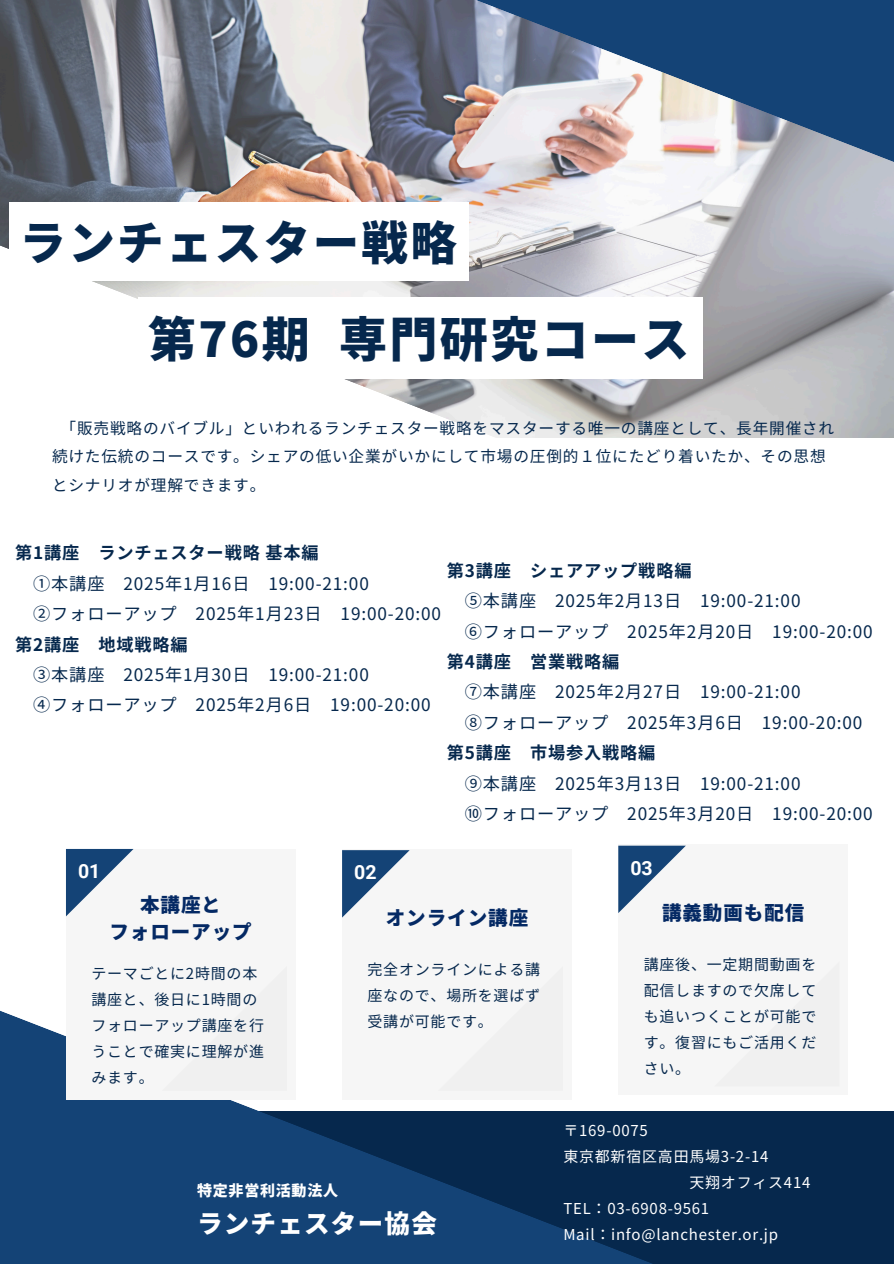
<style>
.page{position:relative;width:894px;height:1264px;background:#fff}
.page>*{position:absolute;margin:0;border:0;box-sizing:border-box;transform-origin:0 0}
.t1{font:900 48px "Noto Sans JP";letter-spacing:.05em;color:#06284d}
.t2{font:900 46.5px "Noto Sans JP";letter-spacing:.05em;color:#06284d}
.t3{font:900 25.5px "Noto Sans JP";letter-spacing:.05em;color:#fff}
.t4{font:900 19.5px/27px "Noto Sans JP";letter-spacing:.05em;color:#042964;text-align:center}
.t5{font:700 19.5px "Roboto";color:#fff}
.t6{font:17.25px/30.3px "Noto Sans JP";letter-spacing:.05em;color:#06284d}
.t7{font:700 17.25px/30.3px "Noto Sans JP";letter-spacing:.05em;color:#06284d}
.t8{font:15.75px/28.2px "Noto Sans JP";letter-spacing:.05em;color:#06284d}
.t9{font:15px/25.8px "Noto Sans JP";letter-spacing:.05em;color:#06284d;text-align:justify}
.t10{font:15px "Noto Sans JP";letter-spacing:.05em;color:#fff}
.t11{font:900 15px "Noto Sans JP";letter-spacing:.05em;color:#fff}
.s1{font-weight:400}
.s2{font-weight:700}
</style>
<div class="page">
<img style="left:0;top:0;width:893px;height:438px">
<div style="left:0;top:1110px;width:893px;height:153px;background:#06284d"></div>
<svg style="left:0;top:1010px;width:772px;height:253px;fill:#144376"></svg>
<svg style="left:0;top:227px;width:547px;height:211px"></svg>
<img style="left:253px;top:0;width:640px;height:259px">
<div style="left:342px;top:849px;width:230px;height:250px;background:#f6f6f6"></div>
<div style="left:66px;top:849px;width:230px;height:250px;background:#f6f6f6"></div>
<svg style="left:66px;top:849px;width:67px;height:67px"></svg>
<svg style="left:342px;top:850px;width:67px;height:67px"></svg>
<div style="left:138px;top:297px;width:564px;height:81px;background:#fff"></div>
<div style="left:9px;top:202px;width:460px;height:79px;background:#fff"></div>
<div style="left:618px;top:844px;width:230px;height:250px;background:#f6f6f6"></div>
<svg style="left:618px;top:845px;width:67px;height:68px"></svg>
<p class="t2" style="left:20px;top:206px;width:439px">ランチェスター戦略</p>
<p class="t1" style="left:148px;top:302px;width:543px">第76期 専門研究コース</p>
<p class="t8" style="left:52px;top:413px;width:783px;text-indent:9px">「販売戦略のバイブル」といわれるランチェスター戦略をマスターする唯一の講座として、長年開催され続けた伝統のコースです。シェアの低い企業がいかにして市場の圧倒的１位にたどり着いたか、その思想とシナリオが理解できます。</p>
<p class="t7" style="left:33px;top:537px;width:287px;text-indent:-18px">第1講座 ランチェスター戦略基本編<br><span class="s1">①本講座 2025年1月 16日</span></p>
<p class="t6" style="left:446px;top:554px;width:246px;text-align:center"><span class="s2">第3講座 シェアアップ戦略編<br></span>⑤本講座 2025年2月 13日</p>
<p class="t6" style="left:33px;top:567px;width:337px;text-indent:235px">19:00-21:00<br>②フォローアップ 2025年1月23日</p>
<p class="t6" style="left:464px;top:584px;width:337px;text-indent:235px">19:00-21:00<br>⑥フォローアップ 2025年2月20日</p>
<p class="t6" style="left:340px;top:598px;width:102px">19:00-20:00</p>
<p class="t6" style="left:772px;top:615px;width:102px">19:00-20:00</p>
<p class="t6" style="left:33px;top:628px;width:212px;text-indent:-18px"><span class="s2">第2講座 地域戦略編<br></span>③本講座 2025年1月 30日</p>
<p class="t6" style="left:464px;top:645px;width:212px;text-indent:-18px"><span class="s2">第4講座 営業戦略編<br></span>⑦本講座 2025年2月 27日</p>
<p class="t6" style="left:33px;top:658px;width:337px;text-indent:235px">19:00-21:00<br>④フォローアップ 2025年2月6日</p>
<p class="t6" style="left:464px;top:676px;width:337px;text-indent:235px">19:00-21:00<br>⑧フォローアップ 2025年3月6日</p>
<p class="t6" style="left:330px;top:689px;width:102px">19:00-20:00</p>
<p class="t6" style="left:761px;top:706px;width:102px">19:00-20:00</p>
<p class="t6" style="left:464px;top:736px;width:212px;text-indent:-18px"><span class="s2">第5講座 市場参入戦略編<br></span>⑨本講座 2025年3月 13日</p>
<p class="t6" style="left:464px;top:767px;width:337px;text-indent:235px">19:00-21:00 ⑩フォローアップ 2025年3月20日</p>
<p class="t6" style="left:772px;top:797px;width:102px">19:00-20:00</p>
<h1 class="t5" style="left:78px;top:859px;width:24px">01</h1>
<h4 class="t5" style="left:354px;top:861px;width:24px">02</h4>
<p class="t4" style="left:109px;top:890px;width:144px">本講座と<br>フォローアップ</p>
<h1 class="t4" style="left:385px;top:902px;width:144px">オンライン講座</h1>
<p class="t5" style="left:630px;top:856px;width:24px">03</p>
<h3 class="t4" style="left:661px;top:898px;width:144px">講義動画も配信</h3>
<p class="t9" style="left:91px;top:960px;width:174px;text-align:left">テーマごとに2時間の本講座と、後日に1時間のフォローアップ講座を行うことで確実に理解が進みます。</p>
<p class="t9" style="left:367px;top:955px;width:174px">完全オンラインによる講座なので、場所を選ばず受講が可能です。</p>
<p class="t11" style="left:197px;top:1178px;width:142px">特定非営利活動法人</p>
<h3 class="t3" style="left:197px;top:1202px;width:241px">ランチェスター協会</h3>
<p class="t9" style="left:643px;top:951px;width:174px">講座後、一定期間動画を配信しますので欠席しても追いつくことが可能です。復習にもご活用ください。</p>
<h4 class="t10" style="left:563px;top:1118px;width:86px">〒169-0075</h4>
<p class="t10" style="left:563px;top:1144px;width:206px">東京都新宿区高田馬場3-2-14</p>
<p class="t10" style="left:689px;top:1170px;width:122px">天翔オフィス414</p>
<p class="t10" style="left:563px;top:1196px;width:147px">TEL：03-6908-9561</p>
<h3 class="t10" style="left:563px;top:1222px;width:216px">Mail：info@lanchester.or.jp</h3>
</div>
